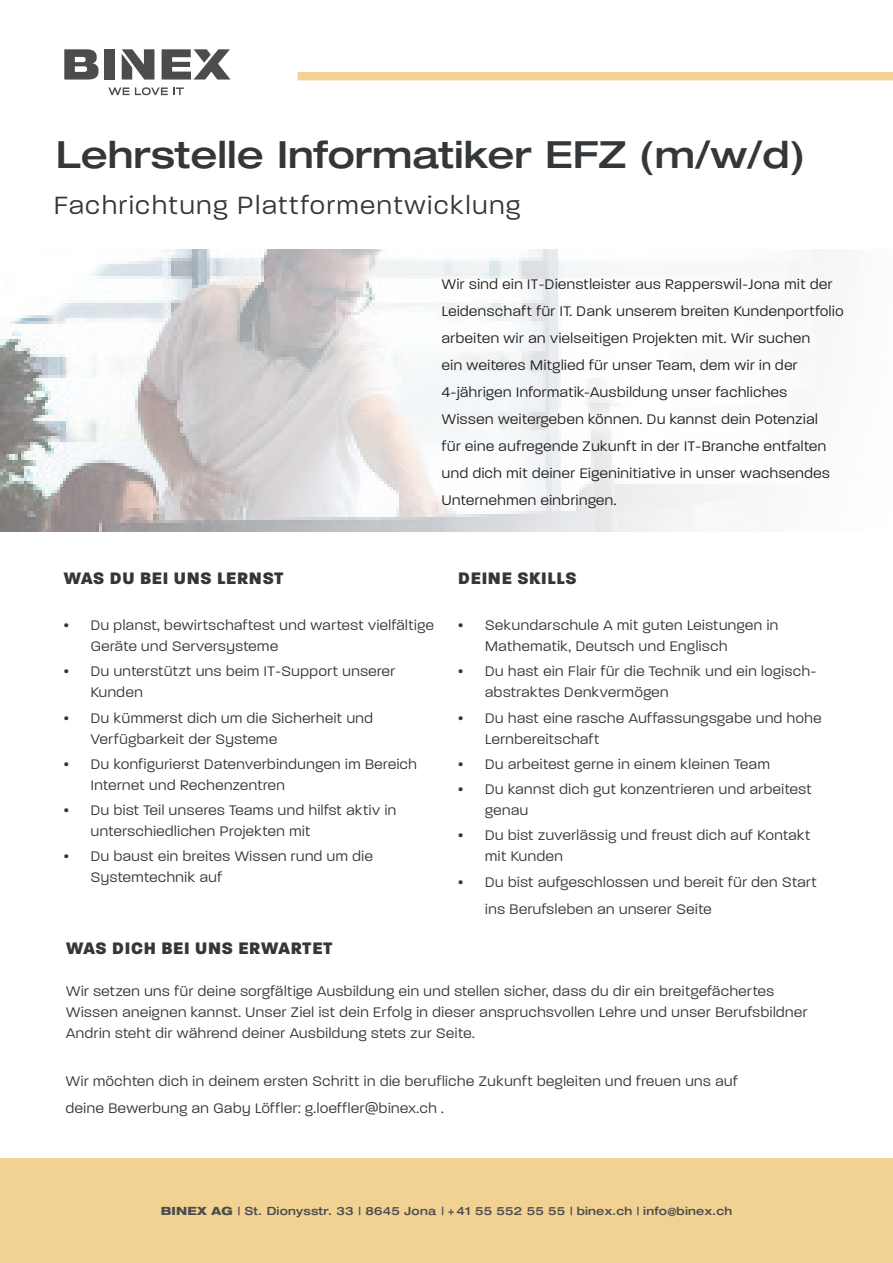
<style>
.page{position:relative;width:893px;height:1263px;background:#fff}
.page>*{position:absolute;margin:0;border:0;box-sizing:border-box;transform-origin:0 0}
.t1{font:500 expanded 37.5px "Helvetica Neue LT Pro";color:#333739}
.t2{font:300 27px "Paralucent";letter-spacing:.07em;color:#333739}
.t3{font:800 18px "Paralucent";letter-spacing:.04em;color:#333739}
.t4{font:300 15px/21px "Paralucent";letter-spacing:.04em;color:#333739}
.t5{font:300 15px/27px "Paralucent";letter-spacing:.04em;color:#231f20}
.t6{font:500 expanded 11.4px "Helvetica Neue LT Pro";letter-spacing:.02em;color:#4b4c4d}
.s1{font-weight:800}
</style>
<div class="page">
<div style="left:0;top:1159px;width:893px;height:104px;background:#f1d293"></div>
<div style="left:298px;top:72px;width:595px;height:8px;background:#f1d293"></div>
<svg style="left:64px;top:49px;width:35px;height:31px"></svg>
<div style="left:104px;top:49px;width:11px;height:31px;background:#4b4c4d"></div>
<svg style="left:108px;top:87px;width:21px;height:8px"></svg>
<svg style="left:135px;top:87px;width:49px;height:8px"></svg>
<svg style="left:122px;top:49px;width:32px;height:31px"></svg>
<svg style="left:162px;top:49px;width:68px;height:31px"></svg>
<img style="left:0;top:250px;width:726px;height:281px">
<h1 class="t1" style="left:56px;top:130px;width:751px">Lehrstelle Informatiker EFZ (m/w/d)</h1>
<h2 class="t2" style="left:54px;top:190px;width:468px">Fachrichtung Plattformentwicklung</h2>
<p class="t5" style="left:442px;top:270px;width:403px">Wir sind ein IT-Dienstleister aus Rapperswil-Jona mit der Leidenschaft für IT. Dank unserem breiten Kundenportfolio arbeiten wir an vielseitigen Projekten mit. Wir suchen<br>ein weiteres Mitglied für unser Team, dem wir in der 4-jährigen Informatik-Ausbildung unser fachliches<br>Wissen weitergeben können. Du kannst dein Potenzial<br>für eine aufregende Zukunft in der IT-Branche entfalten und dich mit deiner Eigeninitiative in unser wachsendes Unternehmen einbringen.</p>
<p class="t3" style="left:64px;top:567px;width:221px">WAS DU BEI UNS LERNST</p>
<p class="t4" style="left:91px;top:615px;width:344px;text-indent:-27px">• Du planst, bewirtschaftest und wartest vielfältige<br>Geräte und Serversysteme</p>
<p class="t4" style="left:91px;top:661px;width:306px;text-indent:-27px">• Du unterstützt uns beim IT-Support unserer<br>Kunden</p>
<p class="t4" style="left:91px;top:707px;width:284px;text-indent:-27px">• Du kümmerst dich um die Sicherheit und<br>Verfügbarkeit der Systeme</p>
<p class="t4" style="left:91px;top:753px;width:328px;text-indent:-27px">• Du konfigurierst Datenverbindungen im Bereich<br>Internet und Rechenzentren</p>
<p class="t4" style="left:91px;top:800px;width:307px;text-indent:-27px">• Du bist Teil unseres Teams und hilfst aktiv in unterschiedlichen Projekten mit</p>
<p class="t4" style="left:91px;top:846px;width:284px;text-indent:-27px">• Du baust ein breites Wissen rund um die<br>Systemtechnik auf</p>
<p class="t3" style="left:458px;top:567px;width:120px">DEINE SKILLS</p>
<p class="t4" style="left:485px;top:615px;width:295px;text-indent:-27px">• Sekundarschule A mit guten Leistungen in<br>Mathematik, Deutsch und Englisch</p>
<p class="t4" style="left:485px;top:661px;width:332px;text-indent:-27px">• Du hast ein Flair für die Technik und ein logisch&shy;abstraktes Denkvermögen</p>
<p class="t4" style="left:485px;top:707px;width:338px;text-indent:-27px">• Du hast eine rasche Auffassungsgabe und hohe<br>Lernbereitschaft</p>
<p class="t4" style="left:458px;top:753px;width:313px">• Du arbeitest gerne in einem kleinen Team</p>
<p class="t4" style="left:485px;top:779px;width:328px;text-indent:-27px">• Du kannst dich gut konzentrieren und arbeitest genau</p>
<p class="t4" style="left:485px;top:825px;width:327px;text-indent:-27px">• Du bist zuverlässig und freust dich auf Kontakt mit Kunden</p>
<p class="t4" style="left:485px;top:868px;width:333px;line-height:27px;text-indent:-27px">• Du bist aufgeschlossen und bereit für den Start ins Berufsleben an unserer Seite</p>
<p class="t3" style="left:66px;top:937px;width:268px">WAS DICH BEI UNS ERWARTET</p>
<p class="t4" style="left:66px;top:981px;width:743px">Wir setzen uns für deine sorgfältige Ausbildung ein und stellen sicher, dass du dir ein breitgefächertes<br>Wissen aneignen kannst. Unser Ziel ist dein Erfolg in dieser anspruchsvollen Lehre und unser Berufsbildner<br>Andrin steht dir während deiner Ausbildung stets zur Seite.</p>
<p class="t4" style="left:66px;top:1067px;width:673px;line-height:27px">Wir möchten dich in deinem ersten Schritt in die berufliche Zukunft begleiten und freuen uns auf deine Bewerbung an Gaby Löffler: g.loeffler@binex.ch .</p>
<p class="t6" style="left:161px;top:1204px;width:573px"><span class="s1">BINEX AG</span> | St. Dionysstr. 33 | 8645 Jona | + 41 55 552 55 55 | binex.ch | info@binex.ch</p>
</div>
